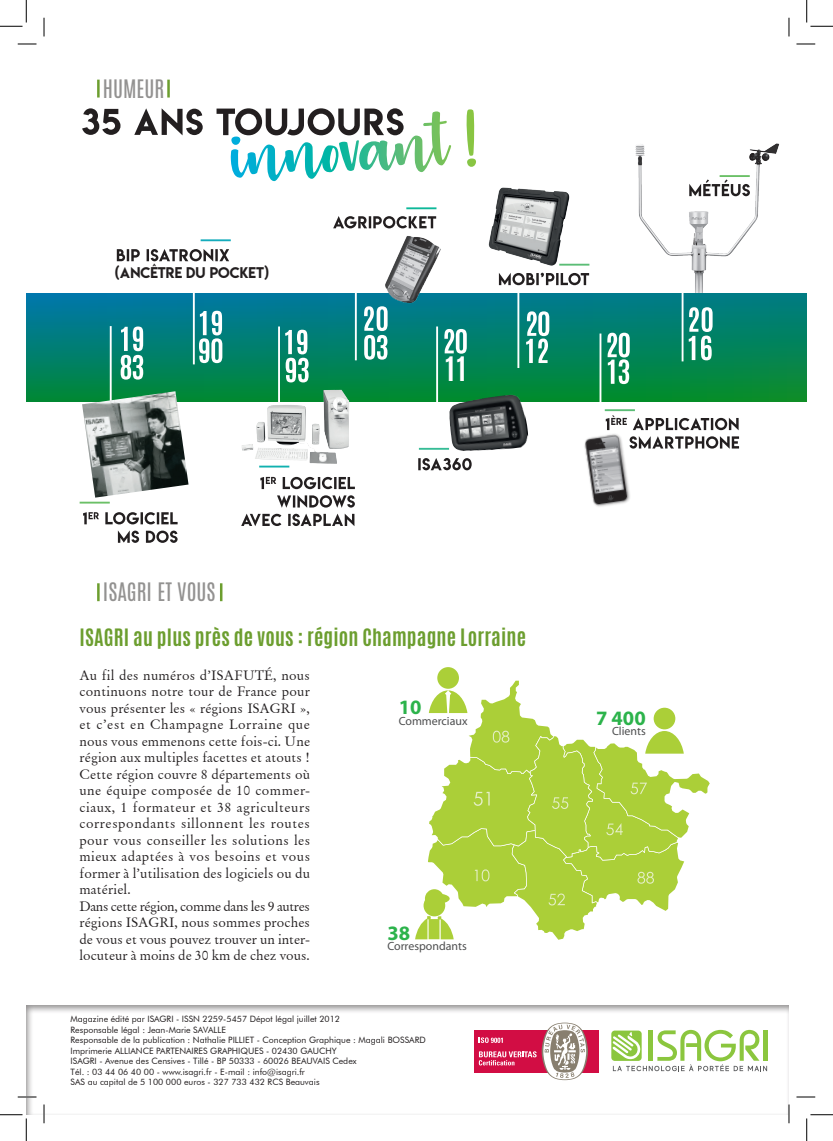
<style>
.page{position:relative;width:833px;height:1141px;background:#fff}
.page>*{position:absolute;margin:0;border:0;box-sizing:border-box;transform-origin:0 0}
.t1{font:700 28.12px "Antonio";color:#fff}
.t2{font:21.25px "Antonio";color:#939291}
.t3{font:700 20.5px "Myriad Pro";color:#2cb34b}
.t4{font:700 20px "Antonio";letter-spacing:.01em;color:#6c9e2f}
.t5{font:13.75px/16.5px "Baramond";letter-spacing:.01em;color:#231f20}
.t6{font:13.75px "Lemon Milk";color:#231f20}
.t7{font:11.88px "Myriad Pro";color:#4e4f50}
.t8{font:8.75px/10.5px "Futura BT";color:#231f20}
</style>
<div class="page">
<hr style="left:97px;top:80px;width:3px;height:17px;background:#6c9e2f">
<hr style="left:97px;top:583px;width:3px;height:18px;background:#6c9e2f">
<hr style="left:167px;top:80px;width:3px;height:17px;background:#6c9e2f">
<svg style="left:82px;top:108px;width:120px;height:27px"></svg>
<svg style="left:216px;top:108px;width:258px;height:70px"></svg>
<img style="left:635px;top:143px;width:143px;height:149px">
<svg style="left:220px;top:583px;width:3px;height:18px"></svg>
<svg style="left:26px;top:293px;width:780px;height:108px;background:#018166"></svg>
<svg style="left:688px;top:307px;width:24px;height:53px"></svg>
<svg style="left:607px;top:333px;width:22px;height:51px"></svg>
<svg style="left:688px;top:179px;width:61px;height:17px"></svg>
<hr style="left:719px;top:175px;width:30px;height:2px;background:#6bc067">
<svg style="left:649px;top:436px;width:89px;height:13px"></svg>
<hr style="left:604px;top:409px;width:30px;height:2px;background:#5bbd76">
<svg style="left:498px;top:273px;width:90px;height:12px"></svg>
<img style="left:584px;top:430px;width:65px;height:77px">
<svg style="left:526px;top:311px;width:23px;height:52px"></svg>
<hr style="left:559px;top:264px;width:30px;height:1px;background:#5bbd76">
<svg style="left:418px;top:458px;width:53px;height:12px"></svg>
<svg style="left:444px;top:329px;width:22px;height:24px"></svg>
<hr style="left:418px;top:448px;width:31px;height:1px;background:#36bc96">
<img style="left:449px;top:394px;width:79px;height:57px">
<svg style="left:118px;top:530px;width:59px;height:13px"></svg>
<svg style="left:83px;top:512px;width:94px;height:12px"></svg>
<svg style="left:333px;top:216px;width:47px;height:12px"></svg>
<svg style="left:241px;top:513px;width:113px;height:13px"></svg>
<svg style="left:277px;top:495px;width:77px;height:12px"></svg>
<svg style="left:260px;top:477px;width:94px;height:12px"></svg>
<svg style="left:117px;top:249px;width:112px;height:12px"></svg>
<svg style="left:121px;top:326px;width:22px;height:53px"></svg>
<hr style="left:110px;top:326px;width:2px;height:76px;background:#fff">
<hr style="left:193px;top:288px;width:2px;height:76px;background:#fff">
<hr style="left:278px;top:326px;width:2px;height:77px;background:#fff">
<hr style="left:354px;top:284px;width:2px;height:76px;background:#fff">
<hr style="left:436px;top:326px;width:2px;height:77px;background:#fff">
<hr style="left:517px;top:291px;width:2px;height:77px;background:#fff">
<hr style="left:599px;top:333px;width:2px;height:77px;background:#fff">
<hr style="left:681px;top:285px;width:2px;height:76px;background:#fff">
<svg style="left:364px;top:306px;width:23px;height:53px"></svg>
<svg style="left:199px;top:311px;width:23px;height:52px"></svg>
<svg style="left:285px;top:329px;width:23px;height:53px"></svg>
<hr style="left:80px;top:501px;width:30px;height:2px;background:#6bc067">
<hr style="left:200px;top:239px;width:31px;height:2px;background:#14acbc">
<hr style="left:259px;top:465px;width:30px;height:2px;background:#11b1af">
<img style="left:267px;top:389px;width:82px;height:60px">
<img style="left:82px;top:391px;width:106px;height:106px">
<img style="left:380px;top:207px;width:62px;height:119px">
<svg style="left:605px;top:415px;width:133px;height:15px"></svg>
<img style="left:488px;top:187px;width:81px;height:79px">
<div style="left:26px;top:1003px;width:763px;height:111px;background:#231f20;opacity:.5"></div>
<svg style="left:611px;top:1029px;width:155px;height:42px"></svg>
<div style="left:474px;top:1029px;width:124px;height:43px;background:#d20d44"></div>
<svg style="left:478px;top:1022px;width:109px;height:57px"></svg>
<div style="left:437px;top:667px;width:21px;height:21px;background:#abcf38;border-radius:50%"></div>
<svg style="left:415px;top:678px;width:295px;height:262px"></svg>
<svg style="left:18px;top:43px;width:18px;height:2px"></svg>
<svg style="left:796px;top:43px;width:18px;height:2px"></svg>
<svg style="left:18px;top:1096px;width:18px;height:1px"></svg>
<svg style="left:796px;top:1096px;width:18px;height:1px"></svg>
<svg style="left:43px;top:18px;width:2px;height:18px"></svg>
<svg style="left:43px;top:1104px;width:2px;height:19px"></svg>
<svg style="left:788px;top:18px;width:1px;height:18px"></svg>
<svg style="left:787px;top:1104px;width:2px;height:19px"></svg>
<svg style="left:0;top:0;width:27px;height:27px"></svg>
<svg style="left:0;top:1114px;width:27px;height:26px"></svg>
<svg style="left:806px;top:0;width:26px;height:27px"></svg>
<svg style="left:806px;top:1114px;width:26px;height:26px"></svg>
<h2 class="t2" style="left:103px;top:73px;width:63px">HUMEUR</h2>
<p class="t6" style="left:115px;top:263px;width:155px">(ANCÊTRE DU POCKET)</p>
<h2 class="t2" style="left:103px;top:576px;width:114px">ISAGRI ET VOUS</h2>
<h1 class="t1" style="left:445px;top:347px;width:22px">11</h1>
<h3 class="t4" style="left:79px;top:622px;width:448px">ISAGRI au plus près de vous : région Champagne Lorraine</h3>
<p class="t5" style="left:79px;top:666px;width:232px">Au fil des numéros d’ISAFUTÉ, nous continuons notre tour de France pour vous présenter les « régions ISAGRI », et c’est en Champagne Lorraine que nous vous emmenons cette fois-ci. Une région aux multiples facettes et atouts !<br>Cette région couvre 8 départements où une équipe composée de 10 commer&shy;ciaux, 1 formateur et 38 agriculteurs correspondants sillonnent les routes pour vous conseiller les solutions les mieux adaptées à vos besoins et vous former à l’utilisation des logiciels ou du matériel.<br>Dans cette région, comme dans les 9 autres régions ISAGRI, nous sommes proches de vous et vous pouvez trouver un inter&shy;locuteur à moins de 30 km de chez vous.</p>
<h3 class="t3" style="left:398px;top:695px;width:24px">10</h3>
<p class="t7" style="left:398px;top:714px;width:70px">Commerciaux</p>
<h3 class="t3" style="left:595px;top:706px;width:51px">7 400</h3>
<p class="t7" style="left:611px;top:724px;width:35px">Clients</p>
<h3 class="t3" style="left:387px;top:921px;width:24px">38</h3>
<p class="t7" style="left:387px;top:939px;width:81px">Correspondants</p>
<p class="t8" style="left:71px;top:1013px;width:356px">Magazine édité par ISAGRI - ISSN 2259-5457 Dépot légal juillet 2012<br>Responsable légal : Jean-Marie SAVALLE<br>Responsable de la publication : Nathalie PILLIET - Conception Graphique : Magali BOSSARD Imprimerie ALLIANCE PARTENAIRES GRAPHIQUES - 02430 GAUCHY<br>ISAGRI - Avenue des Censives - Tillé - BP 50333 - 60026 BEAUVAIS Cedex<br>Tél. : 03 44 06 40 00 - www.isagri.fr - E-mail : info@isagri.fr<br>SAS au capital de 5 100 000 euros - 327 733 432 RCS Beauvais</p>
</div>
